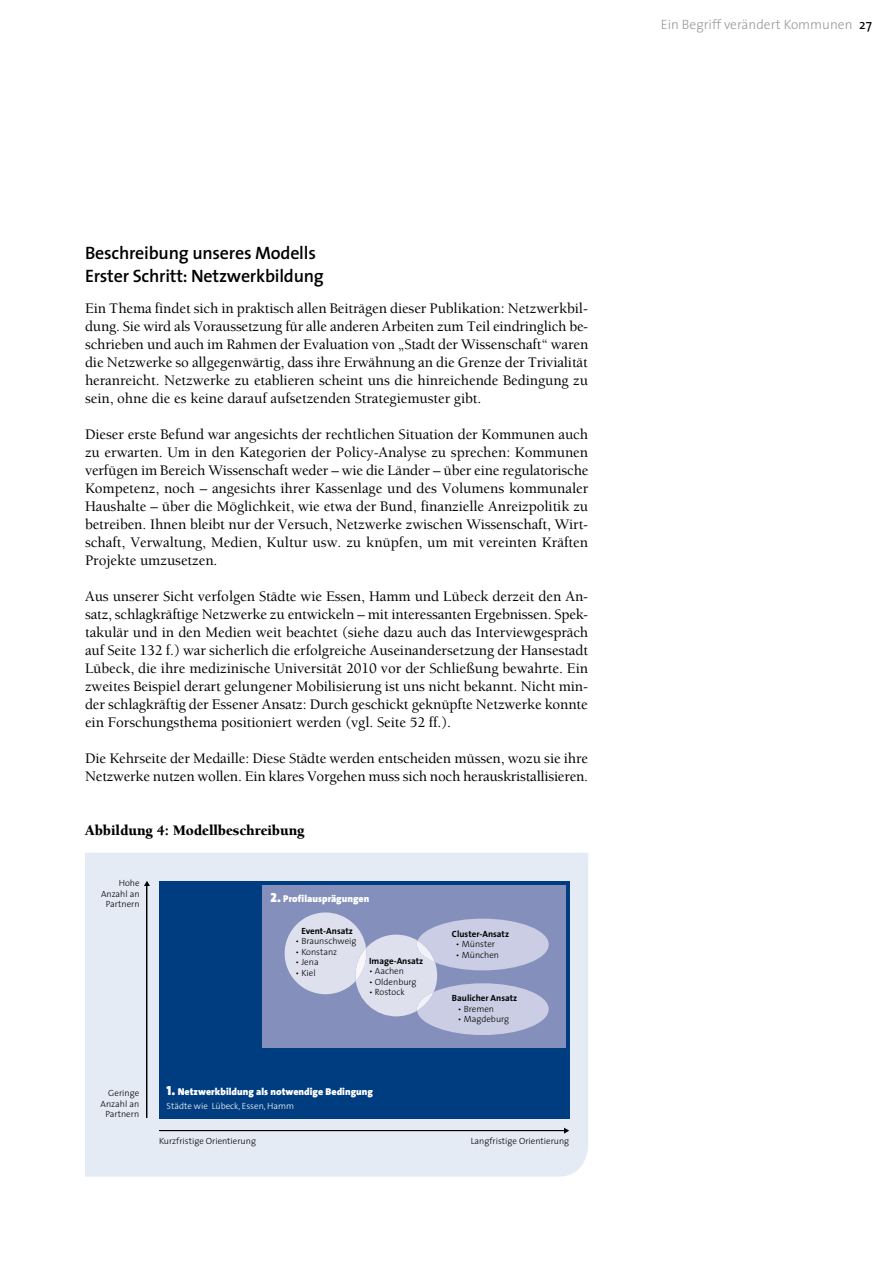
<style>
.page{position:relative;width:893px;height:1263px;background:#fff}
.page>*{position:absolute;margin:0;border:0;box-sizing:border-box;transform-origin:0 0}
.t1{font:600 18px/23.2px "The Sans";letter-spacing:-.01em;color:#000}
.t2{font:500 15px/18px "Berkeley";letter-spacing:-.005em;color:#000;text-align:justify}
.t3{font:900 15px "Berkeley";letter-spacing:-.005em;color:#000}
.t4{font:300 13.5px "The Sans";color:#969a97}
.t5{font:900 9.9px "The Sans";letter-spacing:.005em;color:#fff}
.t6{font:300 9px/10.5px "The Sans";color:#000;text-align:right}
.t7{font:700 9px "The Sans";color:#000}
.t8{font:300 9px "The Sans";color:#fff}
.s1{font-weight:400;color:#000}
.s2{font-family:"The Sans Black Caps";font-weight:400;font-size:13.2px}
</style>
<div class="page">
<div style="left:85px;top:853px;width:503px;height:324px;background:#e4ebf5"></div>
<hr style="left:159px;top:1130px;width:406px;height:1px;background:#000">
<svg style="left:564px;top:1128px;width:5px;height:6px"></svg>
<hr style="left:147px;top:885px;width:1px;height:233px;background:#000">
<svg style="left:144px;top:881px;width:6px;height:5px"></svg>
<div style="left:159px;top:881px;width:411px;height:237px;background:#003d80"></div>
<div style="left:263px;top:885px;width:303px;height:163px;background:#848fbc"></div>
<svg style="left:285px;top:912px;width:264px;height:123px"></svg>
<p class="t4" style="left:661px;top:13px;width:213px">Ein Begriff verändert Kommunen <span class="s1">27</span></p>
<p class="t1" style="left:85px;top:240px;width:240px">Beschreibung unseres Modells<br>Erster Schritt: Netzwerkbildung</p>
<p class="t2" style="left:85px;top:299px;width:505px">Ein Thema findet sich in praktisch allen Beiträgen dieser Publikation: Netzwerkbil&shy;dung. Sie wird als Voraussetzung für alle anderen Arbeiten zum Teil eindringlich be&shy;schrieben und auch im Rahmen der Evaluation von „Stadt der Wissenschaft“ waren die Netzwerke so allgegenwärtig, dass ihre Erwähnung an die Grenze der Trivialität heranreicht. Netzwerke zu etablieren scheint uns die hinreichende Bedingung zu sein, ohne die es keine darauf aufsetzenden Strategiemuster gibt.</p>
<p class="t2" style="left:85px;top:425px;width:505px">Dieser erste Befund war angesichts der rechtlichen Situation der Kommunen auch zu erwarten. Um in den Kategorien der Policy-Analyse zu sprechen: Kommunen verfügen im Bereich Wissenschaft weder – wie die Länder – über eine regulatorische Kompetenz, noch – angesichts ihrer Kassenlage und des Volumens kommunaler Haushalte – über die Möglichkeit, wie etwa der Bund, finanzielle Anreizpolitik zu betreiben. Ihnen bleibt nur der Versuch, Netzwerke zwischen Wissenschaft, Wirt&shy;schaft, Verwaltung, Medien, Kultur usw. zu knüpfen, um mit vereinten Kräften Projekte umzusetzen.</p>
<p class="t2" style="left:85px;top:587px;width:505px">Aus unserer Sicht verfolgen Städte wie Essen, Hamm und Lübeck derzeit den An&shy;satz, schlagkräftige Netzwerke zu entwickeln – mit interessanten Ergebnissen. Spek&shy;takulär und in den Medien weit beachtet (siehe dazu auch das Interviewgespräch auf Seite 132 f.) war sicherlich die erfolgreiche Auseinandersetzung der Hansestadt Lübeck, die ihre medizinische Universität 2010 vor der Schließung bewahrte. Ein zweites Beispiel derart gelungener Mobilisierung ist uns nicht bekannt. Nicht min&shy;der schlagkräftig der Essener Ansatz: Durch geschickt geknüpfte Netzwerke konnte ein Forschungsthema positioniert werden (vgl. Seite 52 ff.).</p>
<p class="t2" style="left:85px;top:749px;width:505px">Die Kehrseite der Medaille: Diese Städte werden entscheiden müssen, wozu sie ihre<br>Netzwerke nutzen wollen. Ein klares Vorgehen muss sich noch herauskristallisieren.</p>
<p class="t3" style="left:85px;top:822px;width:221px">Abbildung 4: Modellbeschreibung</p>
<p class="t6" style="left:101px;top:878px;width:40px">Hohe<br>Anzahl an<br>Partnern</p>
<p class="t5" style="left:270px;top:890px;width:100px"><span class="s2">2.</span> Profilausprägungen</p>
<p class="t7" style="left:301px;top:923px;width:53px">Event-Ansatz</p>
<p class="t6" style="left:295px;top:936px;width:63px">• Braunschweig</p>
<p class="t6" style="left:295px;top:946px;width:43px">• Konstanz</p>
<p class="t6" style="left:295px;top:957px;width:25px">• Jena</p>
<p class="t6" style="left:295px;top:967px;width:22px">• Kiel</p>
<p class="t7" style="left:369px;top:953px;width:56px">Image-Ansatz</p>
<p class="t6" style="left:369px;top:965px;width:36px">• Aachen</p>
<p class="t6" style="left:369px;top:976px;width:49px">• Oldenburg</p>
<p class="t6" style="left:369px;top:986px;width:37px">• Rostock</p>
<p class="t7" style="left:452px;top:926px;width:59px">Cluster-Ansatz</p>
<p class="t6" style="left:456px;top:939px;width:41px">• Münster</p>
<p class="t6" style="left:456px;top:949px;width:45px">• München</p>
<p class="t7" style="left:452px;top:991px;width:67px">Baulicher Ansatz</p>
<p class="t6" style="left:458px;top:1003px;width:38px">• Bremen</p>
<p class="t6" style="left:458px;top:1014px;width:53px">• Magdeburg</p>
<p class="t6" style="left:101px;top:1088px;width:40px">Geringe<br>Anzahl an<br>Partnern</p>
<p class="t5" style="left:167px;top:1083px;width:208px"><span class="s2">1.</span> Netzwerkbildung als notwendige Bedingung</p>
<p class="t8" style="left:167px;top:1098px;width:129px">Städte wie Lübeck, Essen, Hamm</p>
<p class="t6" style="left:159px;top:1135px;width:98px">Kurzfristige Orientierung</p>
<p class="t6" style="left:471px;top:1135px;width:100px">Langfristige Orientierung</p>
</div>
